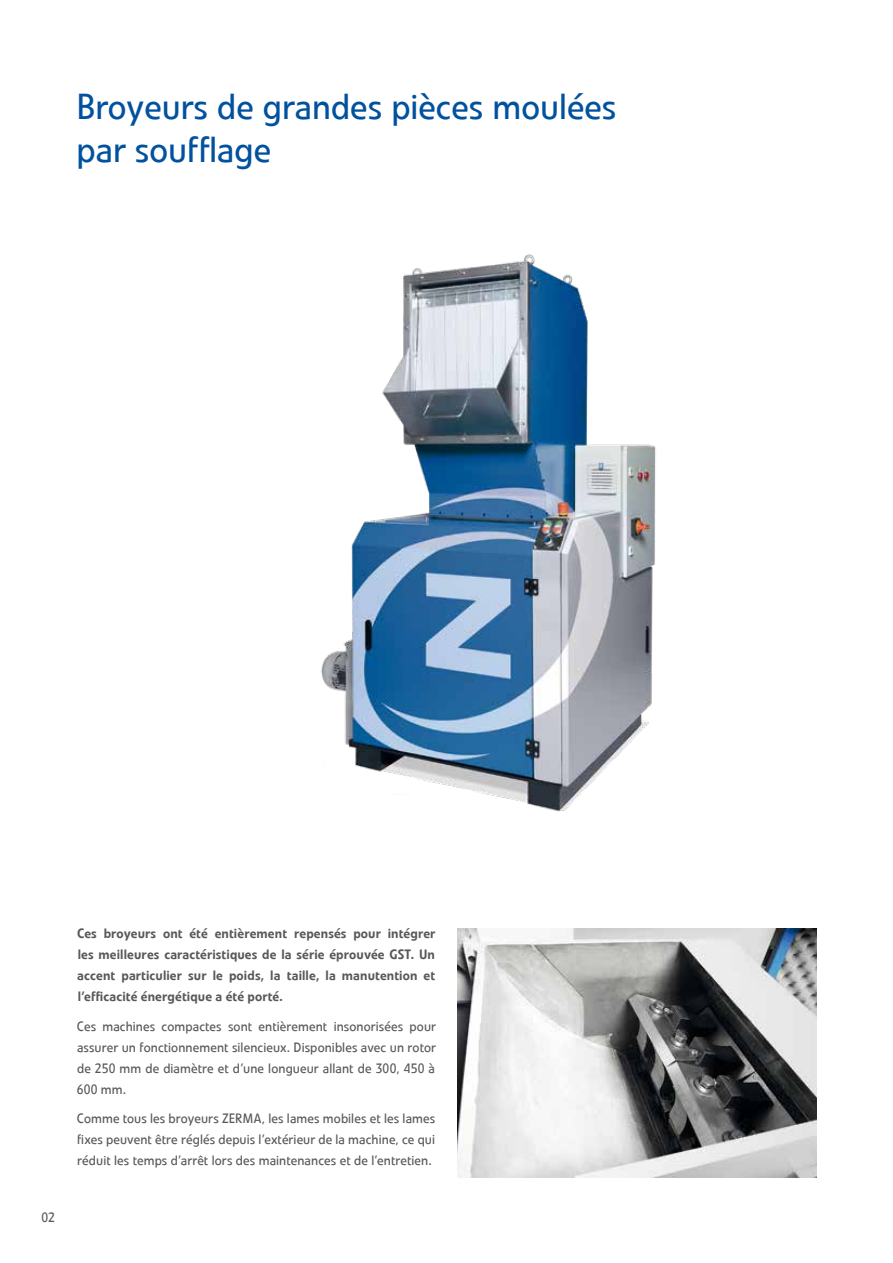
<style>
.page{position:relative;width:893px;height:1263px;background:#fff}
.page>*{position:absolute;margin:0;border:0;box-sizing:border-box;transform-origin:0 0}
.t1{font:36px/43.2px "Veto Com";color:#00519e}
.t2{font:13.5px/21px "Veto Com";letter-spacing:.005em;color:#58585a;text-align:justify}
.t3{font:500 13.5px/21px "Veto Com";letter-spacing:.01em;color:#58585a;text-align:justify}
</style>
<div class="page">
<img style="left:321px;top:254px;width:335px;height:558px">
<img style="left:457px;top:929px;width:359px;height:249px">
<h1 class="t1" style="left:77px;top:85px;width:541px">Broyeurs de grandes pièces moulées par soufflage</h1>
<p class="t2" style="left:41px;top:1207px;width:15px">02</p>
<p class="t3" style="left:77px;top:923px;width:360px">Ces broyeurs ont été entièrement repensés pour intégrer les meilleures caractéristiques de la série éprouvée GST. Un accent particulier sur le poids, la taille, la manutention et l’efficacité énergétique a été porté.</p>
<p class="t2" style="left:77px;top:1016px;width:361px">Ces machines compactes sont entièrement insonorisées pour assurer un fonctionnement silencieux. Disponibles avec un rotor de 250 mm de diamètre et d’une longueur allant de 300, 450 à 600 mm.</p>
<p class="t2" style="left:77px;top:1108px;width:360px">Comme tous les broyeurs ZERMA, les lames mobiles et les lames fixes peuvent être réglés depuis l’extérieur de la machine, ce qui réduit les temps d’arrêt lors des maintenances et de l’entretien.</p>
</div>
